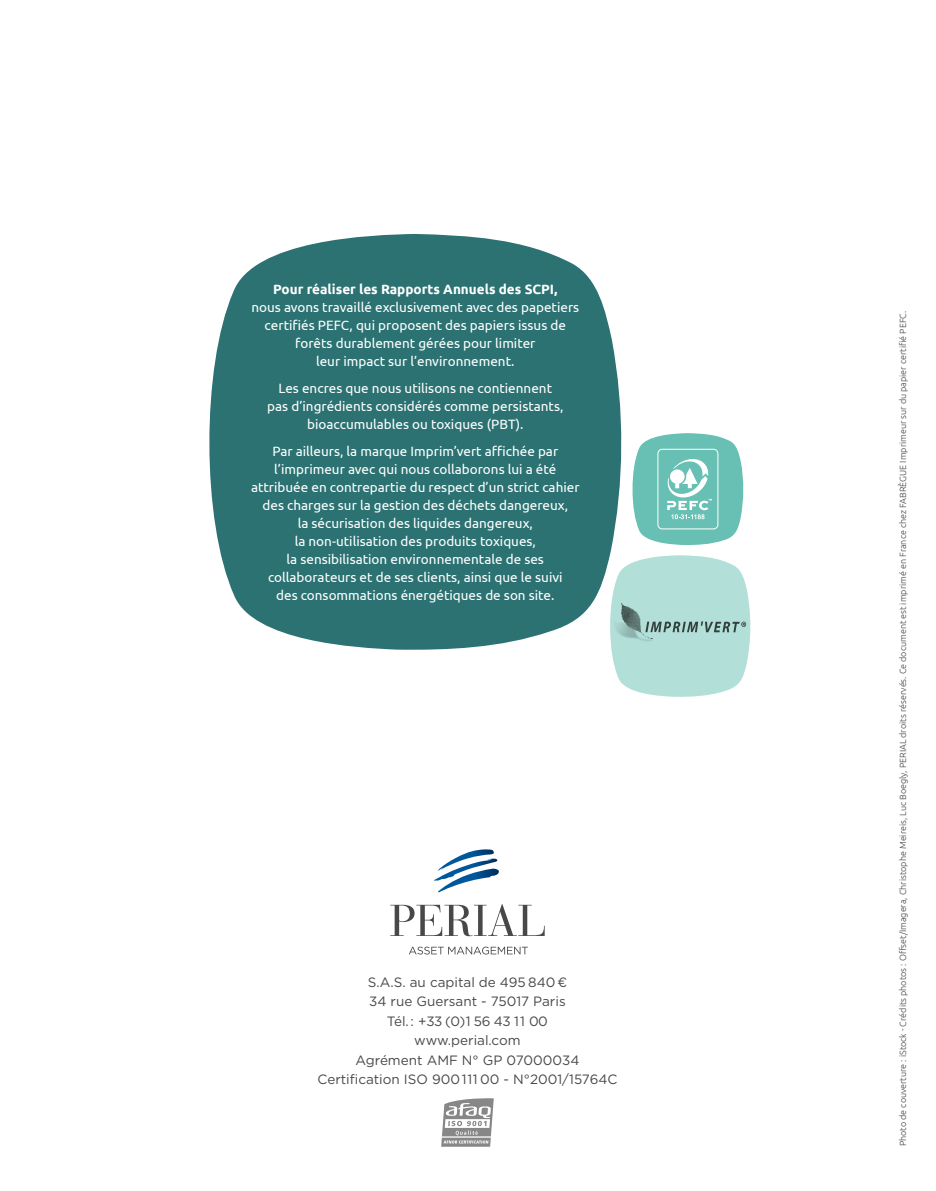
<style>
.page{position:relative;width:936px;height:1191px;background:#fff}
.page>*{position:absolute;margin:0;border:0;box-sizing:border-box;transform-origin:0 0}
.t1{font:13.5px/18px "Ubuntu";color:#fff;text-align:center}
.t2{font:13.5px/19.5px "Gotham";color:#484847;text-align:center}
.t3{font:700 13.5px "Ubuntu";color:#fff}
.t4{font:300 9px "Ubuntu";color:#484847}
</style>
<div class="page">
<svg style="left:441px;top:1098px;width:52px;height:48px"></svg>
<hr style="left:442px;top:1136px;width:49px;height:1px;background:#fff">
<svg style="left:390px;top:904px;width:154px;height:32px"></svg>
<svg style="left:434px;top:849px;width:65px;height:43px"></svg>
<svg style="left:409px;top:946px;width:119px;height:8px"></svg>
<svg style="left:209px;top:234px;width:413px;height:416px;fill:#2c7272"></svg>
<svg style="left:632px;top:433px;width:112px;height:112px"></svg>
<svg style="left:608px;top:555px;width:143px;height:142px"></svg>
<p class="t3" style="left:273px;top:281px;width:286px">Pour réaliser les Rapports Annuels des SCPI,</p>
<p class="t1" style="left:251px;top:298px;width:329px">nous avons travaillé exclusivement avec des papetiers certifiés PEFC, qui proposent des papiers issus de forêts durablement gérées pour limiter<br>leur impact sur l’environnement.</p>
<p class="t1" style="left:267px;top:379px;width:297px">Les encres que nous utilisons ne contiennent pas d’ingrédients considérés comme persistants, bioaccumulables ou toxiques (PBT).</p>
<p class="t1" style="left:251px;top:442px;width:330px">Par ailleurs, la marque Imprim’vert affichée par l’imprimeur avec qui nous collaborons lui a été attribuée en contrepartie du respect d’un strict cahier des charges sur la gestion des déchets dangereux,<br>la sécurisation des liquides dangereux,<br>la non-utilisation des produits toxiques,<br>la sensibilisation environnementale de ses collaborateurs et de ses clients, ainsi que le suivi<br>des consommations énergétiques de son site.</p>
<p class="t2" style="left:317px;top:972px;width:301px">S.A.S. au capital de 495 840 €<br>34 rue Guersant - 75017 Paris<br>Tél. : +33 (0)1 56 43 11 00<br>www.perial.com<br>Agrément AMF N° GP 07000034<br>Certification ISO 900 111 00 - N°2001/15764C</p>
<p class="t4" style="left:897px;top:1146px;width:837px;rotate:-90deg">Photo de couverture : iStock - Crédits photos : Offset/Imagera, Christophe Meireis, Luc Boegly, PERIAL droits réservés. Ce document est imprimé en France chez FABRÈGUE Imprimeur sur du papier certifié PEFC.</p>
</div>
